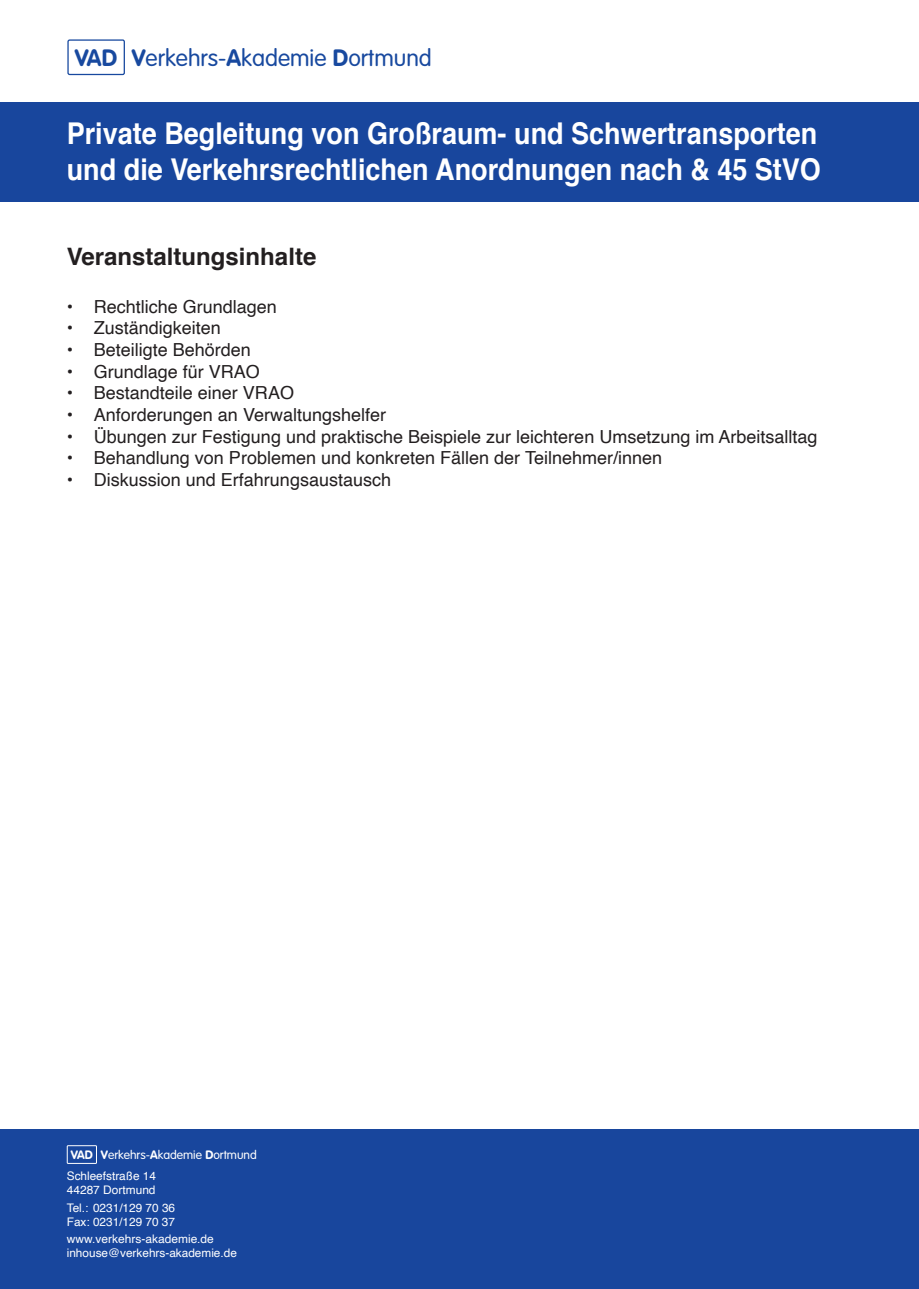
<style>
.page{position:relative;width:919px;height:1289px;background:#fff}
.page>*{position:absolute;margin:0;border:0;box-sizing:border-box;transform-origin:0 0}
.t1{font:700 30px/36px "Helvetica";color:#fff;scale:.9 1}
.t2{font:700 24px "Helvetica";color:#231f20}
.t3{font:300 23.4px "VAG Rounded";color:#18499f}
.t4{font:18px "Helvetica";color:#231f20}
.t5{font:300 12px "VAG Rounded";color:#fff}
.t6{font:11.85px "Helvetica";color:#fff}
.s1{font-weight:700}
</style>
<div class="page">
<div style="left:67px;top:39px;width:58px;height:36px;border:1px solid #18499f;border-radius:2px"></div>
<div style="left:0;top:102px;width:918px;height:100px;background:#18469d"></div>
<div style="left:0;top:1129px;width:918px;height:159px;background:#18469d"></div>
<div style="left:67px;top:1145px;width:30px;height:18px;border:1px solid #fff"></div>
<p class="t3" style="left:75px;top:44px;width:358px"><span class="s1">VAD V</span>erkehrs-<span class="s1">A</span>kademie <span class="s1">D</span>ortmund</p>
<p class="t1" style="left:67px;top:116px;width:839px">Private Begleitung von Großraum- und Schwertransporten und die Verkehrsrechtlichen Anordnungen nach &amp; 45 StVO</p>
<p class="t2" style="left:67px;top:237px;width:251px">Veranstaltungsinhalte</p>
<p class="t4" style="left:67px;top:293px;width:212px">• Rechtliche Grundlagen</p>
<p class="t4" style="left:67px;top:314px;width:156px">• Zuständigkeiten</p>
<p class="t4" style="left:67px;top:336px;width:186px">• Beteiligte Behörden</p>
<p class="t4" style="left:67px;top:357px;width:195px">• Grundlage für VRAO</p>
<p class="t4" style="left:67px;top:379px;width:229px">• Bestandteile einer VRAO</p>
<p class="t4" style="left:67px;top:401px;width:321px">• Anforderungen an Verwaltungshelfer</p>
<p class="t4" style="left:67px;top:422px;width:752px">• Übungen zur Festigung und praktische Beispiele zur leichteren Umsetzung im Arbeitsalltag</p>
<p class="t4" style="left:67px;top:444px;width:597px">• Behandlung von Problemen und konkreten Fällen der Teilnehmer/innen</p>
<p class="t4" style="left:67px;top:465px;width:326px">• Diskussion und Erfahrungsaustausch</p>
<p class="t5" style="left:71px;top:1147px;width:187px"><span class="s1">VAD V</span>erkehrs-<span class="s1">A</span>kademie <span class="s1">D</span>ortmund</p>
<p class="t6" style="left:67px;top:1166px;width:91px">Schleefstraße 14</p>
<p class="t6" style="left:67px;top:1180px;width:90px">44287 Dortmund</p>
<p class="t6" style="left:67px;top:1198px;width:110px">Tel.: 0231/129 70 36</p>
<p class="t6" style="left:67px;top:1212px;width:110px">Fax: 0231/129 70 37</p>
<p class="t6" style="left:67px;top:1229px;width:149px">www.verkehrs-akademie.de</p>
<p class="t6" style="left:67px;top:1243px;width:172px">inhouse@verkehrs-akademie.de</p>
</div>
